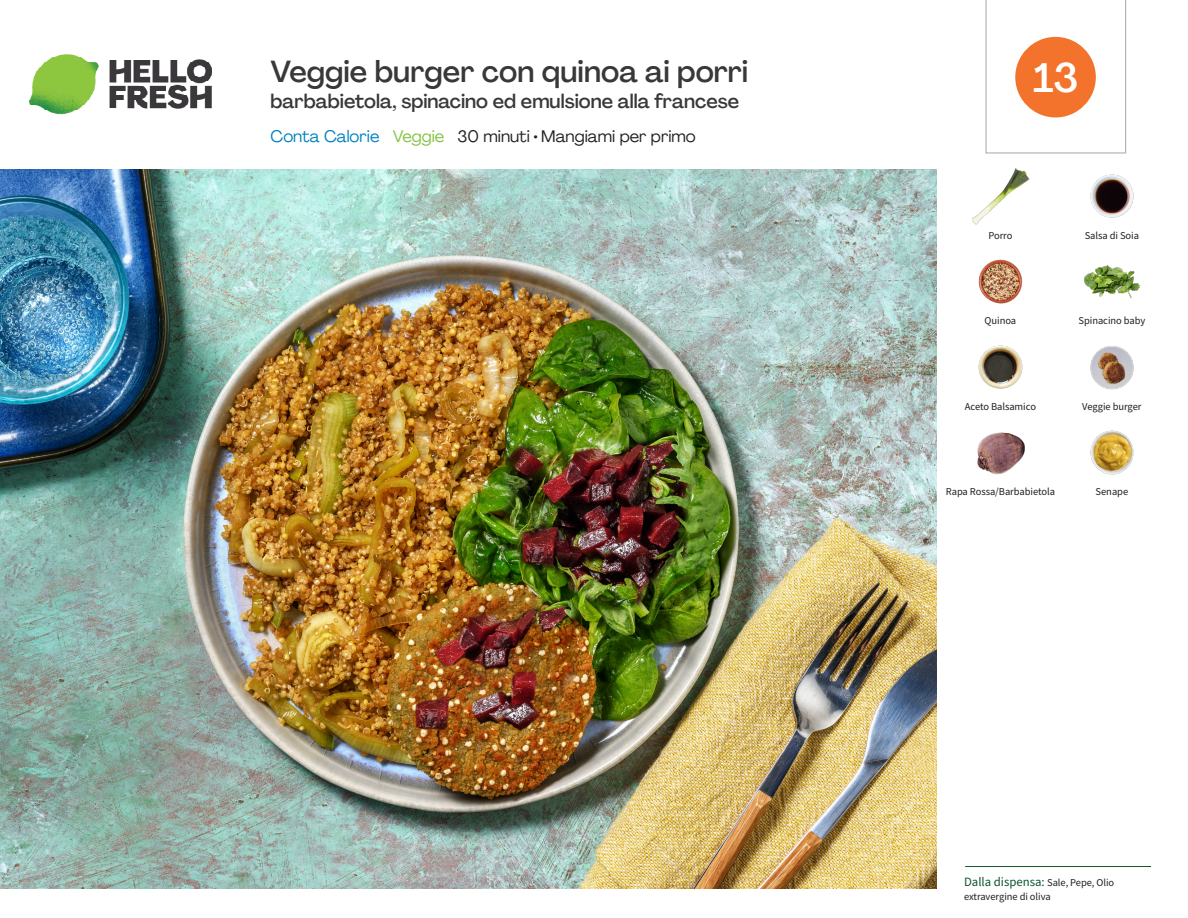
<style>
.page{position:relative;width:1188px;height:918px;background:#fff}
.page>*{position:absolute;margin:0;border:0;box-sizing:border-box;transform-origin:0 0}
._24_Recipe_Nr_Bag{font:500 40.5px "Agrandir";color:#fff}
._15_Titel_UK{font:500 30px "Agrandir";color:#383839}
._15_Titel_UK-2{font:500 19.5px "Agrandir";color:#383839}
._02_Box_Type{font:16.5px "Agrandir";color:#231f20}
.t1{font:12.75px "Source Sans Pro";color:#0e572c}
._18_FRONT_ingredient{font:10.5px "Source Sans Pro";letter-spacing:-.005em;color:#231f20}
.t2{font:10.5px "Source Sans Variable";letter-spacing:-.005em;color:#231f20}
.s1{color:#0082bf}
.s2{color:#81c340}
.s3{font-family:"Source Sans Variable";font-size:10.5px;color:#231f20}
</style>
<div class="page">
<img style="left:30px;top:54px;width:181px;height:61px">
<hr style="left:965px;top:866px;width:186px;height:1px;background:#0e572c">
<img style="left:0;top:170px;width:936px;height:718px">
<img style="left:1090px;top:174px;width:44px;height:44px">
<img style="left:972px;top:168px;width:57px;height:57px">
<img style="left:1083px;top:265px;width:58px;height:33px">
<img style="left:978px;top:259px;width:45px;height:45px">
<img style="left:1090px;top:346px;width:44px;height:44px">
<img style="left:978px;top:345px;width:45px;height:44px">
<img style="left:1090px;top:430px;width:44px;height:45px">
<img style="left:977px;top:432px;width:48px;height:43px">
<svg style="left:985px;top:0;width:141px;height:154px"></svg>
<p class="_15_Titel_UK" style="left:271px;top:53px;width:479px">Veggie burger con quinoa ai porri</p>
<p class="_15_Titel_UK-2" style="left:271px;top:89px;width:470px">barbabietola, spinacino ed emulsione alla francese</p>
<p class="_02_Box_Type" style="left:271px;top:126px;width:427px"><span class="s1">Conta Calorie</span> <span class="s2">Veggie</span> 30 minuti • Mangiami per primo</p>
<p class="_24_Recipe_Nr_Bag" style="left:1033px;top:53px;width:46px">13</p>
<p class="_18_FRONT_ingredient" style="left:988px;top:229px;width:26px">Porro</p>
<p class="_18_FRONT_ingredient" style="left:1085px;top:229px;width:56px">Salsa di Soia</p>
<p class="_18_FRONT_ingredient" style="left:985px;top:314px;width:33px">Quinoa</p>
<p class="_18_FRONT_ingredient" style="left:1078px;top:314px;width:68px">Spinacino baby</p>
<p class="_18_FRONT_ingredient" style="left:965px;top:399px;width:73px">Aceto Balsamico</p>
<p class="_18_FRONT_ingredient" style="left:1082px;top:399px;width:61px">Veggie burger</p>
<p class="_18_FRONT_ingredient" style="left:946px;top:485px;width:111px">Rapa Rossa/Barbabietola</p>
<p class="_18_FRONT_ingredient" style="left:1096px;top:485px;width:34px">Senape</p>
<p class="t1" style="left:964px;top:873px;width:152px">Dalla dispensa: <span class="s3">Sale, Pepe, Olio</span></p>
<p class="t2" style="left:964px;top:890px;width:88px">extravergine di oliva</p>
</div>
